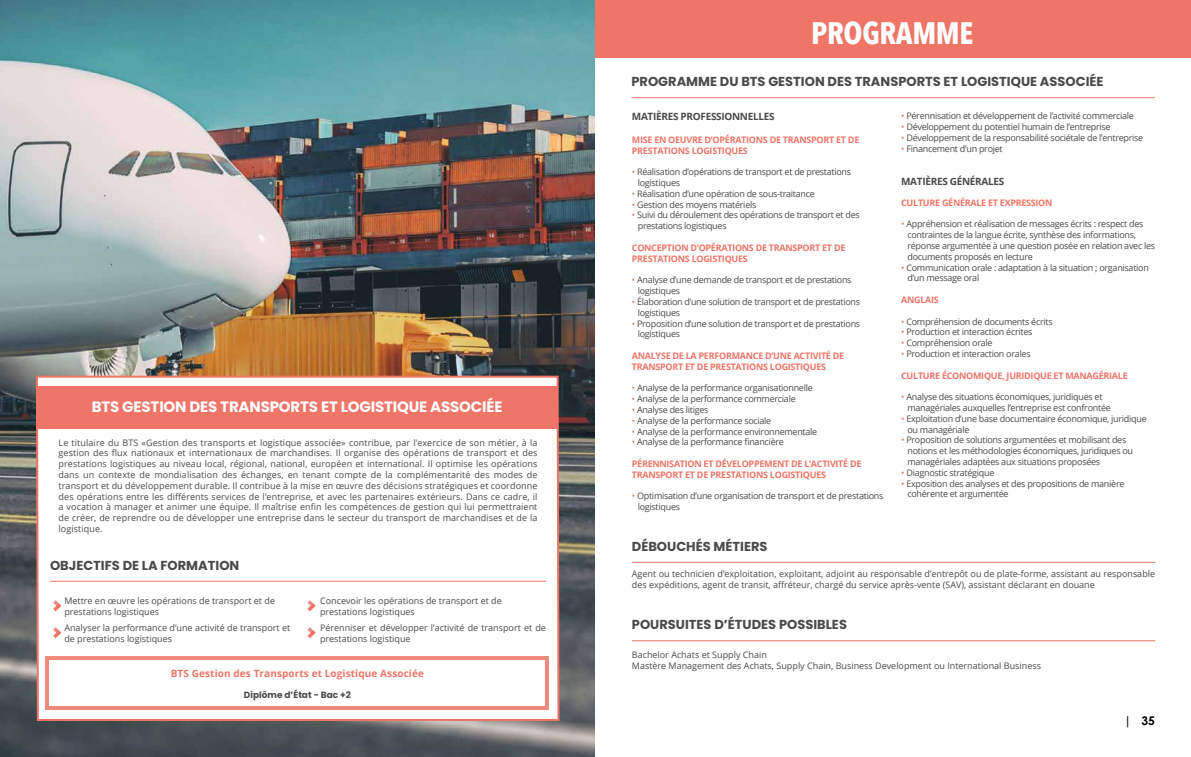
<style>
.page{position:relative;width:1191px;height:757px;background:#fff}
.page>*{position:absolute;margin:0;border:0;box-sizing:border-box;transform-origin:0 0}
.t1{font:700 31px "Avenir Next Condensed";letter-spacing:-.01em;color:#fff}
.t2{font:700 15px "Poppins";letter-spacing:-.01em;color:#fff}
.t3{font:700 13px "Poppins";color:#4a4a49}
.t4{font:700 12px "Century Gothic Pro";color:#000}
.t5{font:700 10px "Open Sans";letter-spacing:.01em;color:#ee7567}
.t6{font:700 10px "Open Sans";letter-spacing:-.03em;color:#4a4a49}
.t7{font:9px/10.8px "Open Sans";letter-spacing:-.03em;color:#4a4a49}
.t8{font:9px/10.8px "Open Sans";color:#4a4a49}
.t9{font:700 9px/10.8px "Open Sans";letter-spacing:-.03em;color:#ee7567}
.t10{font:700 9px "Poppins";color:#4a4a49}
.s1{color:#ee7567}
</style>
<div class="page">
<img style="left:0;top:0;width:595px;height:757px">
<div style="left:595px;top:0;width:596px;height:57px;background:#ee7567"></div>
<svg style="left:35px;top:375px;width:525px;height:347px"></svg>
<div style="left:46px;top:657px;width:503px;height:53px;background:linear-gradient(to right,#f08a7e,#f08a7e)"></div>
<div style="left:36px;top:386px;width:521px;height:42px;background:#ee7567"></div>
<hr style="left:50px;top:581px;width:496px;height:1px;background:#ee7567">
<div style="left:50px;top:661px;width:495px;height:45px;background:#fff"></div>
<svg style="left:307px;top:600px;width:8px;height:11px"></svg>
<svg style="left:307px;top:627px;width:8px;height:11px"></svg>
<svg style="left:53px;top:600px;width:8px;height:11px"></svg>
<svg style="left:53px;top:627px;width:8px;height:11px"></svg>
<hr style="left:631px;top:97px;width:524px;height:1px;background:#ee7567">
<hr style="left:632px;top:562px;width:523px;height:1px;background:#ee7567">
<hr style="left:632px;top:640px;width:523px;height:1px;background:#ee7567">
<h2 class="t2" style="left:92px;top:398px;width:412px">BTS GESTION DES TRANSPORTS ET LOGISTIQUE ASSOCIÉE</h2>
<p class="t7" style="left:59px;top:437px;width:480px;text-align:justify">Le titulaire du BTS «Gestion des transports et logistique associée» contribue, par l’exercice de son métier, à la gestion des flux nationaux et internationaux de marchandises. Il organise des opérations de transport et des prestations logistiques au niveau local, régional, national, européen et international. Il optimise les opérations dans un contexte de mondialisation des échanges, en tenant compte de la complémentarité des modes de transport et du développement durable. Il contribue à la mise en œuvre des décisions stratégiques et coordonne des opérations entre les différents services de l’entreprise, et avec les partenaires extérieurs. Dans ce cadre, il a vocation à manager et animer une équipe. Il maîtrise enfin les compétences de gestion qui lui permettraient de créer, de reprendre ou de développer une entreprise dans le secteur du transport de marchandises et de la logistique.</p>
<h3 class="t3" style="left:50px;top:558px;width:191px">OBJECTIFS DE LA FORMATION</h3>
<p class="t8" style="left:64px;top:595px;width:212px">Mettre en œuvre les opérations de transport et de prestations logistiques</p>
<p class="t8" style="left:320px;top:595px;width:183px">Concevoir les opérations de transport et de prestations logistiques</p>
<p class="t8" style="left:64px;top:622px;width:227px">Analyser la performance d’une activité de transport et de prestations logistiques</p>
<p class="t8" style="left:320px;top:622px;width:227px">Pérenniser et développer l’activité de transport et de prestations logistique</p>
<p class="t5" style="left:171px;top:666px;width:255px">BTS Gestion des Transports et Logistique Associée</p>
<p class="t10" style="left:244px;top:689px;width:109px">Diplôme d’État - Bac +2</p>
<h1 class="t1" style="left:811px;top:14px;width:164px">PROGRAMME</h1>
<h3 class="t3" style="left:631px;top:74px;width:473px">PROGRAMME DU BTS GESTION DES TRANSPORTS ET LOGISTIQUE ASSOCIÉE</h3>
<p class="t6" style="left:632px;top:109px;width:144px">MATIÈRES PROFESSIONNELLES</p>
<p class="t9" style="left:632px;top:134px;width:229px">MISE EN OEUVRE D’OPÉRATIONS DE TRANSPORT ET DE<br>PRESTATIONS LOGISTIQUES</p>
<p class="t7" style="left:638px;top:166px;width:215px;text-indent:-6px"><span class="s1">•</span> Réalisation d’opérations de transport et de prestations logistiques</p>
<p class="t7" style="left:632px;top:188px;width:184px"><span class="s1">•</span> Réalisation d’une opération de sous-traitance</p>
<p class="t7" style="left:632px;top:199px;width:126px"><span class="s1">•</span> Gestion des moyens matériels</p>
<p class="t7" style="left:638px;top:210px;width:224px;text-indent:-6px"><span class="s1">•</span> Suivi du déroulement des opérations de transport et des prestations logistiques</p>
<p class="t9" style="left:632px;top:242px;width:215px">CONCEPTION D’OPÉRATIONS DE TRANSPORT ET DE<br>PRESTATIONS LOGISTIQUES</p>
<p class="t7" style="left:638px;top:274px;width:215px;text-indent:-6px"><span class="s1">•</span> Analyse d’une demande de transport et de prestations logistiques</p>
<p class="t7" style="left:638px;top:296px;width:224px;text-indent:-6px"><span class="s1">•</span> Élaboration d’une solution de transport et de prestations logistiques</p>
<p class="t7" style="left:638px;top:318px;width:224px;text-indent:-6px"><span class="s1">•</span> Proposition d’une solution de transport et de prestations logistiques</p>
<p class="t9" style="left:632px;top:350px;width:214px">ANALYSE DE LA PERFORMANCE D’UNE ACTIVITÉ DE<br>TRANSPORT ET DE PRESTATIONS LOGISTIQUES</p>
<p class="t7" style="left:632px;top:382px;width:182px"><span class="s1">•</span> Analyse de la performance organisationnelle</p>
<p class="t7" style="left:632px;top:393px;width:165px"><span class="s1">•</span> Analyse de la performance commerciale</p>
<p class="t7" style="left:632px;top:404px;width:78px"><span class="s1">•</span> Analyse des litiges</p>
<p class="t7" style="left:632px;top:415px;width:141px"><span class="s1">•</span> Analyse de la performance sociale</p>
<p class="t7" style="left:632px;top:426px;width:187px"><span class="s1">•</span> Analyse de la performance environnementale</p>
<p class="t7" style="left:632px;top:436px;width:153px"><span class="s1">•</span> Analyse de la performance financière</p>
<p class="t9" style="left:632px;top:458px;width:231px">PÉRENNISATION ET DÉVELOPPEMENT DE L’ACTIVITÉ DE<br>TRANSPORT ET DE PRESTATIONS LOGISTIQUES</p>
<p class="t7" style="left:638px;top:490px;width:247px;text-indent:-6px"><span class="s1">•</span> Optimisation d’une organisation de transport et de prestations logistiques</p>
<p class="t7" style="left:901px;top:110px;width:234px"><span class="s1">•</span> Pérennisation et développement de l’activité commerciale</p>
<p class="t7" style="left:901px;top:121px;width:211px"><span class="s1">•</span> Développement du potentiel humain de l’entreprise</p>
<p class="t7" style="left:901px;top:132px;width:244px"><span class="s1">•</span> Développement de la responsabilité sociétale de l’entreprise</p>
<p class="t7" style="left:901px;top:143px;width:103px"><span class="s1">•</span> Financement d’un projet</p>
<p class="t6" style="left:901px;top:175px;width:105px">MATIÈRES GÉNÉRALES</p>
<p class="t9" style="left:901px;top:197px;width:153px">CULTURE GÉNÉRALE ET EXPRESSION</p>
<p class="t7" style="left:907px;top:218px;width:249px;text-indent:-6px"><span class="s1">•</span> Appréhension et réalisation de messages écrits : respect des contraintes de la langue écrite, synthèse des informations, réponse argumentée à une question posée en relation avec les documents proposés en lecture</p>
<p class="t7" style="left:907px;top:262px;width:243px;text-indent:-6px"><span class="s1">•</span> Communication orale : adaptation à la situation ; organisation d’un message oral</p>
<p class="t9" style="left:901px;top:294px;width:39px">ANGLAIS</p>
<p class="t7" style="left:901px;top:316px;width:153px"><span class="s1">•</span> Compréhension de documents écrits</p>
<p class="t7" style="left:901px;top:326px;width:133px"><span class="s1">•</span> Production et interaction écrites</p>
<p class="t7" style="left:901px;top:337px;width:93px"><span class="s1">•</span> Compréhension orale</p>
<p class="t7" style="left:901px;top:348px;width:131px"><span class="s1">•</span> Production et interaction orales</p>
<p class="t9" style="left:901px;top:370px;width:228px">CULTURE ÉCONOMIQUE, JURIDIQUE ET MANAGÉRIALE</p>
<p class="t7" style="left:907px;top:391px;width:205px;text-indent:-6px"><span class="s1">•</span> Analyse des situations économiques, juridiques et managériales auxquelles l’entreprise est confrontée</p>
<p class="t7" style="left:907px;top:413px;width:241px;text-indent:-6px"><span class="s1">•</span> Exploitation d’une base documentaire économique, juridique ou managériale</p>
<p class="t7" style="left:907px;top:434px;width:227px;text-indent:-6px"><span class="s1">•</span> Proposition de solutions argumentées et mobilisant des notions et les méthodologies économiques, juridiques ou managériales adaptées aux situations proposées</p>
<p class="t7" style="left:901px;top:467px;width:95px"><span class="s1">•</span> Diagnostic stratégique</p>
<p class="t7" style="left:907px;top:478px;width:218px;text-indent:-6px"><span class="s1">•</span> Exposition des analyses et des propositions de manière cohérente et argumentée</p>
<h3 class="t3" style="left:632px;top:539px;width:137px">DÉBOUCHÉS MÉTIERS</h3>
<p class="t8" style="left:632px;top:568px;width:525px">Agent ou technicien d’exploitation, exploitant, adjoint au responsable d’entrepôt ou de plate-forme, assistant au responsable des expéditions, agent de transit, affréteur, chargé du service après-vente (SAV), assistant déclarant en douane</p>
<h3 class="t3" style="left:632px;top:617px;width:217px">POURSUITES D’ÉTUDES POSSIBLES</h3>
<p class="t8" style="left:632px;top:649px;width:410px">Bachelor Achats et Supply Chain<br>Mastère Management des Achats, Supply Chain, Business Development ou International Business</p>
<h3 class="t4" style="left:1124px;top:713px;width:32px">| 35</h3>
</div>
